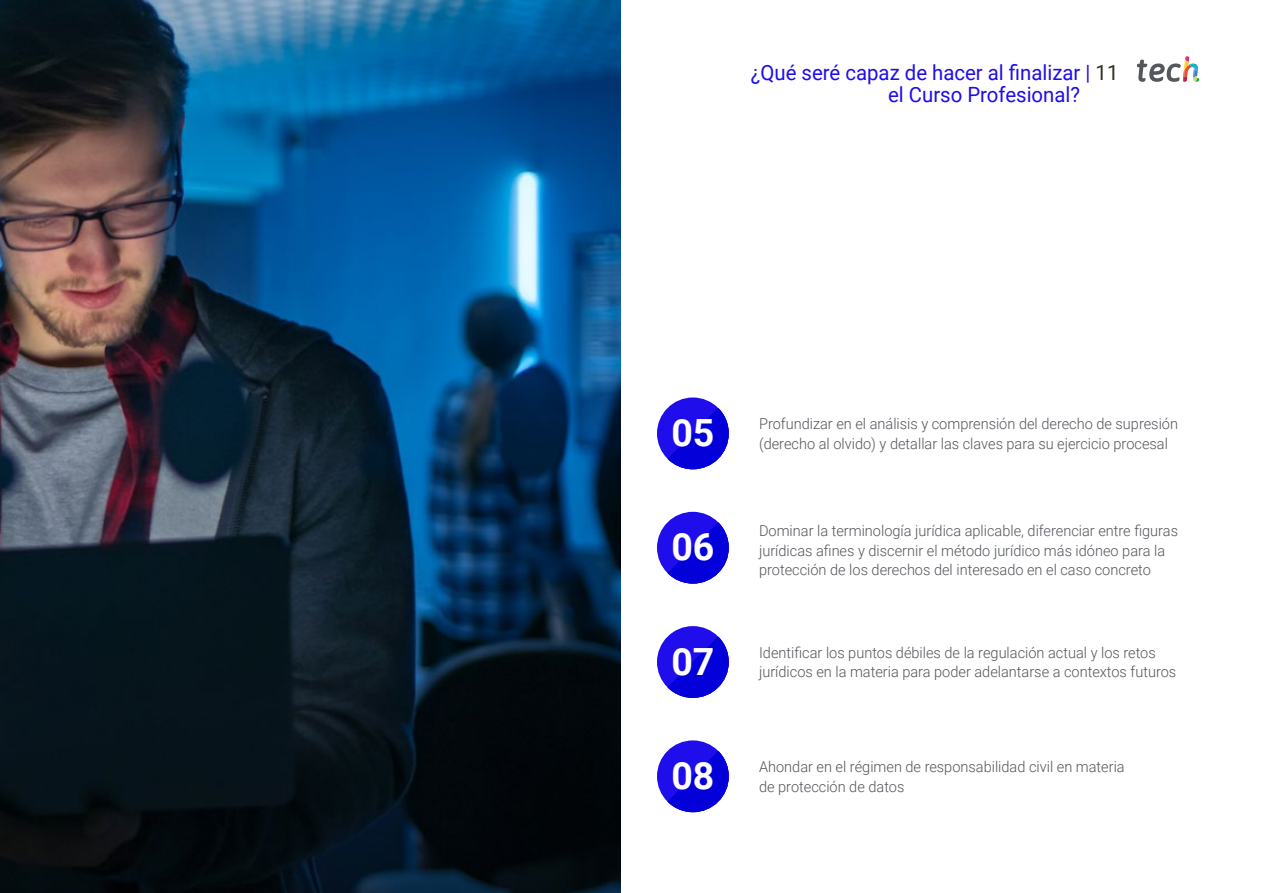
<style>
.page{position:relative;width:1263px;height:893px;background:#fff}
.page>*{position:absolute;margin:0;border:0;box-sizing:border-box;transform-origin:0 0}
.t1{font:700 37.5px "Roboto";color:#fff}
.t2{font:21px/22.5px "Roboto";color:#1f0dec}
.t3{font:300 15px/19.5px "Roboto";color:#52555b}
.s1{color:#312e20}
</style>
<div class="page">
<img style="left:0;top:0;width:621px;height:893px">
<svg style="left:1137px;top:56px;width:62px;height:26px"></svg>
<div style="left:657px;top:512px;width:72px;height:72px;background:#1f0dec;border-radius:50%"></div>
<svg style="left:667px;top:522px;width:62px;height:62px"></svg>
<div style="left:657px;top:740px;width:72px;height:72px;background:#1f0dec;border-radius:50%"></div>
<svg style="left:667px;top:751px;width:62px;height:61px"></svg>
<div style="left:657px;top:626px;width:72px;height:72px;background:#1f0dec;border-radius:50%"></div>
<svg style="left:667px;top:637px;width:62px;height:61px"></svg>
<div style="left:657px;top:397px;width:72px;height:72px;background:#1f0dec;border-radius:50%"></div>
<svg style="left:667px;top:408px;width:62px;height:61px"></svg>
<h2 class="t2" style="left:888px;top:60px;width:232px;text-indent:-137px">¿Qué seré capaz de hacer al finalizar | <span class="s1">11 </span>el Curso Profesional?</h2>
<h1 class="t1" style="left:671px;top:407px;width:45px">05</h1>
<p class="t3" style="left:759px;top:414px;width:420px">Profundizar en el análisis y comprensión del derecho de supresión</p>
<p class="t3" style="left:759px;top:433px;width:410px">(derecho al olvido) y detallar las claves para su ejercicio procesal</p>
<h1 class="t1" style="left:671px;top:521px;width:45px">06</h1>
<p class="t3" style="left:759px;top:521px;width:420px">Dominar la terminología jurídica aplicable, diferenciar entre figuras jurídicas afines y discernir el método jurídico más idóneo para la protección de los derechos del interesado en el caso concreto</p>
<h1 class="t1" style="left:671px;top:635px;width:45px">07</h1>
<p class="t3" style="left:759px;top:642px;width:419px">Identificar los puntos débiles de la regulación actual y los retos jurídicos en la materia para poder adelantarse a contextos futuros</p>
<h1 class="t1" style="left:671px;top:749px;width:45px">08</h1>
<p class="t3" style="left:759px;top:756px;width:367px">Ahondar en el régimen de responsabilidad civil en materia de protección de datos</p>
</div>
